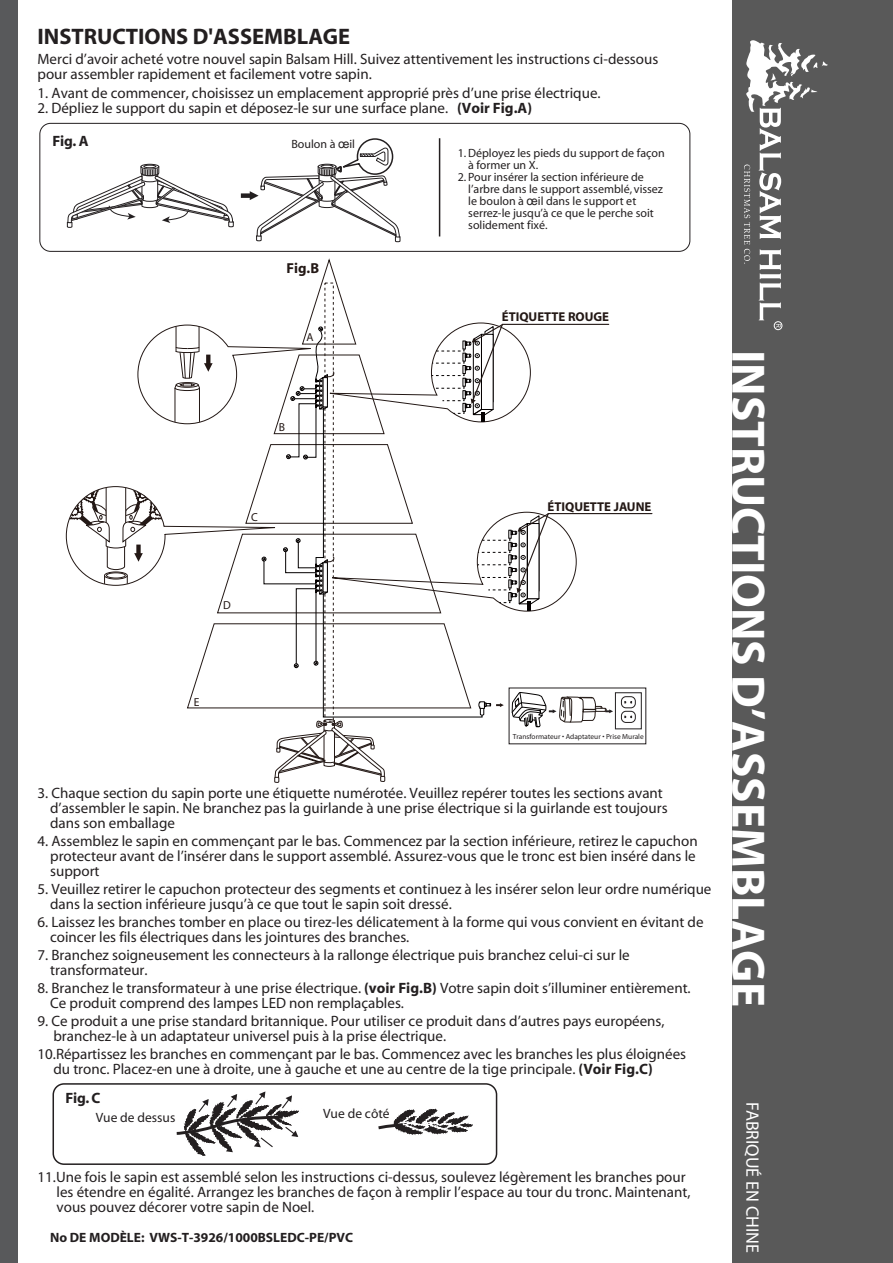
<style>
.page{position:relative;width:893px;height:1263px;background:#fff}
.page>*{position:absolute;margin:0;border:0;box-sizing:border-box;transform-origin:0 0}
.t1{font:700 47.1px "Myriad";color:#fff}
.t2{font:700 22.5px "Myriad";color:#231f20}
.t3{font:18px "Myriad";color:#fff}
.t4{font:15px/15px "Myriad";color:#231f20}
.t5{font:700 15px "Myriad";letter-spacing:-.01em;color:#231f20}
.t6{font:700 14.55px "Myriad";color:#231815}
.t7{font:700 13.5px "Myriad";color:#231f20}
.t8{font:13.5px "Myriad";color:#231f20}
.t9{font:700 12.9px "Myriad";color:#231815}
.t10{font:12px/12px "Myriad";color:#231f20}
.t11{font:11.55px "Myriad";color:#231815}
.t12{font:7.35px "Myriad";color:#231f20}
.s1{font-weight:700}
.s2{font-family:"Arial"}
</style>
<div class="page">
<div style="left:732px;top:0;width:161px;height:1263px;background:#595959"></div>
<div style="left:0;top:0;width:18px;height:1263px;background:#58595b"></div>
<div style="left:53px;top:1083px;width:444px;height:82px;border:2px solid #231f20;border-radius:11px"></div>
<svg style="left:378px;top:1108px;width:95px;height:27px"></svg>
<svg style="left:176px;top:1091px;width:123px;height:65px"></svg>
<div style="left:39px;top:123px;width:651px;height:129px;border:1px solid #231f20;border-radius:11px"></div>
<hr style="left:439px;top:138px;width:1px;height:98px;background:#231f20">
<div style="left:141px;top:164px;width:18px;height:5px;border:1px solid #231f20;border-radius:50%"></div>
<svg style="left:67px;top:165px;width:167px;height:63px"></svg>
<svg style="left:241px;top:138px;width:160px;height:104px"></svg>
<div style="left:774px;top:321px;width:8px;height:9px;border:1px solid #fff;border-radius:50%"></div>
<svg style="left:744px;top:40px;width:84px;height:288px"></svg>
<div style="left:615px;top:692px;width:27px;height:37px;border:1px solid #2a2728"></div>
<div style="left:621px;top:696px;width:15px;height:12px;border:1px solid #231f20;border-radius:5px"></div>
<svg style="left:624px;top:701px;width:8px;height:3px"></svg>
<div style="left:621px;top:711px;width:15px;height:12px;border:1px solid #231f20;border-radius:5px"></div>
<hr style="left:548px;top:513px;width:104px;height:1px;background:#231815">
<svg style="left:66px;top:322px;width:547px;height:461px"></svg>
<h2 class="t2" style="left:37px;top:25px;width:314px">INSTRUCTIONS D'ASSEMBLAGE</h2>
<p class="t4" style="left:38px;top:53px;width:622px">Merci d’avoir acheté votre nouvel sapin Balsam Hill. Suivez attentivement les instructions ci-dessous pour assembler rapidement et facilement votre sapin.</p>
<p class="t4" style="left:38px;top:86px;width:565px">1. Avant de commencer, choisissez un emplacement approprié près d’une prise électrique.</p>
<p class="t4" style="left:38px;top:101px;width:496px">2. Dépliez le support du sapin et déposez-le sur une surface plane. <span class="s1">(Voir Fig.A)</span></p>
<p class="t5" style="left:53px;top:133px;width:37px">Fig. A</p>
<p class="t10" style="left:291px;top:139px;width:65px">Boulon à <span class="s2">œ</span>il</p>
<p class="t6" style="left:287px;top:261px;width:34px">Fig.B</p>
<p class="t11" style="left:306px;top:332px;width:9px">A</p>
<p class="t11" style="left:279px;top:422px;width:8px">B</p>
<p class="t11" style="left:251px;top:511px;width:8px">C</p>
<p class="t11" style="left:223px;top:600px;width:9px">D</p>
<p class="t11" style="left:194px;top:696px;width:7px">E</p>
<p class="t10" style="left:468px;top:147px;width:198px;text-indent:-10px">1. Déployez les pieds du support de façon à former un X.</p>
<p class="t10" style="left:468px;top:171px;width:196px;text-indent:-10px">2. Pour insérer la section inférieure de l’arbre dans le support assemblé, vissez le boulon à <span class="s2">œ</span>il dans le support et serrez-le jusqu’à ce que le perche soit solidement fixé.</p>
<p class="t9" style="left:502px;top:310px;width:109px">ÉTIQUETTE ROUGE</p>
<p class="t9" style="left:548px;top:500px;width:105px">ÉTIQUETTE JAUNE</p>
<p class="t12" style="left:513px;top:733px;width:132px">Transformateur • Adaptateur • Prise Murale</p>
<p class="t4" style="left:50px;top:786px;width:619px;text-indent:-13px">3. Chaque section du sapin porte une étiquette numérotée. Veuillez repérer toutes les sections avant d’assembler le sapin. Ne branchez pas la guirlande à une prise électrique si la guirlande est toujours dans son emballage</p>
<p class="t4" style="left:50px;top:834px;width:649px;text-indent:-13px">4. Assemblez le sapin en commençant par le bas. Commencez par la section inférieure, retirez le capuchon protecteur avant de l’insérer dans le support assemblé. Assurez-vous que le tronc est bien inséré dans le support</p>
<p class="t4" style="left:50px;top:882px;width:663px;text-indent:-13px">5. Veuillez retirer le capuchon protecteur des segments et continuez à les insérer selon leur ordre numérique dans la section inférieure jusqu’à ce que tout le sapin soit dressé.</p>
<p class="t4" style="left:50px;top:915px;width:655px;text-indent:-13px">6. Laissez les branches tomber en place ou tirez-les délicatement à la forme qui vous convient en évitant de coincer les fils électriques dans les jointures des branches.</p>
<p class="t4" style="left:50px;top:948px;width:581px;text-indent:-13px">7. Branchez soigneusement les connecteurs à la rallonge électrique puis branchez celui-ci sur le transformateur.</p>
<p class="t4" style="left:50px;top:981px;width:642px;text-indent:-13px">8. Branchez le transformateur à une prise électrique. <span class="s1">(voir Fig.B)</span> Votre sapin doit s’illuminer entièrement.<br>Ce produit comprend des lampes LED non remplaçables.</p>
<p class="t4" style="left:53px;top:1014px;width:613px;text-indent:-16px">9. Ce produit a une prise standard britannique. Pour utiliser ce produit dans d’autres pays européens, branchez-le à un adaptateur universel puis à la prise électrique.</p>
<p class="t4" style="left:53px;top:1047px;width:634px;text-indent:-16px">10.Répartissez les branches en commençant par le bas. Commencez avec les branches les plus éloignées du tronc. Placez-en une à droite, une à gauche et une au centre de la tige principale. <span class="s1">(Voir Fig.C)</span></p>
<p class="t5" style="left:65px;top:1090px;width:37px">Fig. C</p>
<p class="t8" style="left:96px;top:1111px;width:81px">Vue de dessus</p>
<p class="t8" style="left:323px;top:1107px;width:68px">Vue de côté</p>
<p class="t4" style="left:57px;top:1170px;width:635px;text-indent:-19px">11.Une fois le sapin est assemblé selon les instructions ci-dessus, soulevez légèrement les branches pour les étendre en égalité. Arrangez les branches de façon à remplir l’espace au tour du tronc. Maintenant, vous pouvez décorer votre sapin de Noel.</p>
<p class="t7" style="left:50px;top:1231px;width:305px">No DE MODÈLE: VWS-T-3926/1000BSLEDC-PE/PVC</p>
<h1 class="t1" style="left:773px;top:350px;width:659px;rotate:90deg">NI URTS OI TC N S D A ’ MESS B AL G E</h1>
<p class="t3" style="left:761px;top:1102px;width:152px;rotate:90deg">FABRIQUÉ EN CHINE</p>
</div>
